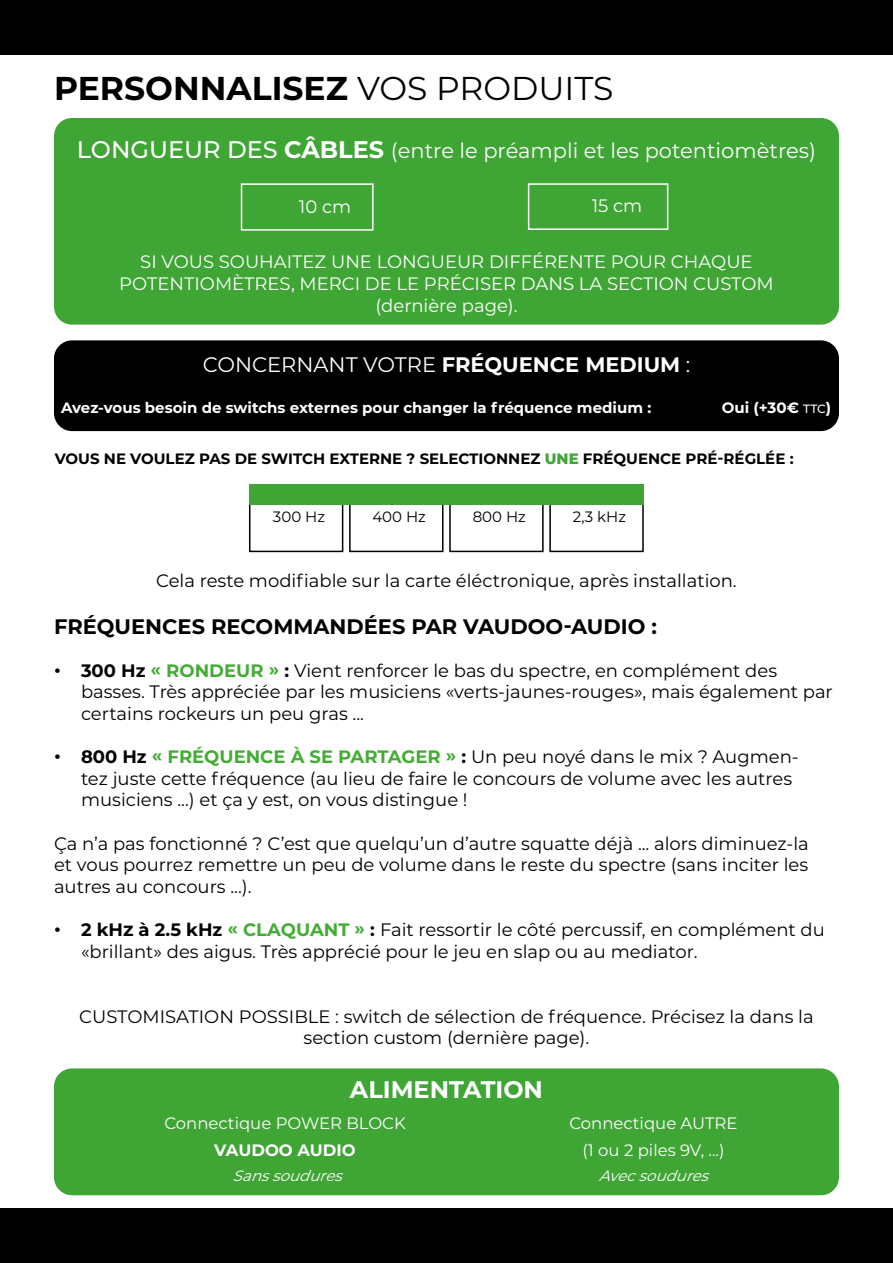
<style>
.page{position:relative;width:893px;height:1263px;background:#fff}
.page>*{position:absolute;margin:0;border:0;box-sizing:border-box;transform-origin:0 0}
.t1{font:700 33px "Montserrat";color:#000}
.t2{font:700 24px "Montserrat";color:#fff}
.t3{font:21px "Montserrat";color:#fff}
.t4{font:700 21px "Montserrat";color:#000}
.t5{font:18px/21.6px "Montserrat";color:#000}
.t6{font:18px/21.6px "Montserrat";color:#fff;text-align:center}
.t7{font:16.5px/27px "Montserrat";color:#fff;text-align:center}
.t8{font:700 16.5px "Montserrat";color:#fff}
.t9{font:700 15px "Montserrat";color:#fff}
.t10{font:700 15px "Montserrat";color:#000}
.t11{font:italic 15px "Montserrat";color:#fff}
.t12{font:15px "Montserrat";color:#000}
.s1{font-weight:400}
.s2{font-weight:500;font-size:24px}
.s3{font-weight:700;font-size:24px}
.s4{font-weight:700}
.s5{font-weight:500;font-size:12px}
.s6{font-weight:800;color:#3fa535}
.s7{font-weight:700;color:#44ac36}
</style>
<div class="page">
<div style="left:0;top:0;width:893px;height:54px;background:#000"></div>
<div style="left:54px;top:118px;width:785px;height:207px;background:#3fa535;border-radius:18px"></div>
<div style="left:54px;top:340px;width:785px;height:91px;background:#000;border-radius:18px"></div>
<div style="left:54px;top:1068px;width:785px;height:127px;background:#3fa535;border-radius:18px"></div>
<div style="left:0;top:1209px;width:893px;height:54px;background:#000"></div>
<hr style="left:892px;top:1079px;width:1px;height:184px;background:#000">
<div style="left:249px;top:499px;width:94px;height:53px;border:2px solid #000"></div>
<div style="left:349px;top:499px;width:94px;height:53px;border:2px solid #000"></div>
<div style="left:449px;top:499px;width:95px;height:53px;border:2px solid #000"></div>
<div style="left:549px;top:499px;width:95px;height:53px;border:2px solid #000"></div>
<div style="left:249px;top:484px;width:395px;height:21px;background:#3fa535"></div>
<div style="left:241px;top:183px;width:133px;height:48px;border:2px solid #fff"></div>
<div style="left:528px;top:183px;width:140px;height:47px;border:2px solid #fff"></div>
<h1 class="t1" style="left:54px;top:65px;width:561px">PERSONNALISEZ <span class="s1">VOS PRODUITS</span></h1>
<p class="t3" style="left:77px;top:136px;width:740px"><span class="s2">LONGUEUR DES</span> <span class="s3">CÂBLES</span> (entre le préampli et les potentiomètres)</p>
<p class="t6" style="left:299px;top:195px;width:54px">10 cm</p>
<p class="t6" style="left:592px;top:194px;width:52px">15 cm</p>
<p class="t6" style="left:119px;top:251px;width:656px">SI VOUS SOUHAITEZ UNE LONGUEUR DIFFÉRENTE POUR CHAQUE<br>POTENTIOMÈTRES, MERCI DE LE PRÉCISER DANS LA SECTION CUSTOM (dernière page).</p>
<p class="t3" style="left:203px;top:350px;width:489px">CONCERNANT VOTRE <span class="s4">FRÉQUENCE MEDIUM</span> :</p>
<p class="t9" style="left:61px;top:397px;width:592px">Avez-vous besoin de switchs externes pour changer la fréquence medium :</p>
<p class="t9" style="left:722px;top:397px;width:111px">Oui (+30€ <span class="s5">TTC</span>)</p>
<p class="t10" style="left:55px;top:448px;width:740px">VOUS NE VOULEZ PAS DE SWITCH EXTERNE ? SELECTIONNEZ <span class="s6">UNE</span> FRÉQUENCE PRÉ-RÉGLÉE :</p>
<p class="t12" style="left:273px;top:506px;width:54px">300 Hz</p>
<p class="t12" style="left:372px;top:506px;width:55px">400 Hz</p>
<p class="t12" style="left:473px;top:506px;width:55px">800 Hz</p>
<p class="t12" style="left:573px;top:506px;width:55px">2,3 kHz</p>
<p class="t5" style="left:156px;top:569px;width:582px">Cela reste modifiable sur la carte éléctronique, après installation.</p>
<p class="t4" style="left:54px;top:611px;width:604px">FRÉQUENCES RECOMMANDÉES PAR VAUDOO-AUDIO :</p>
<p class="t5" style="left:81px;top:659px;width:753px;text-indent:-27px"><span class="s4">• 300 Hz</span> <span class="s7">« RONDEUR »</span> <span class="s4">:</span> Vient renforcer le bas du spectre, en complément des basses. Très appréciée par les musiciens «verts-jaunes-rouges», mais également par certains rockeurs un peu gras ...</p>
<p class="t5" style="left:81px;top:745px;width:719px;text-indent:-27px"><span class="s4">• 800 Hz</span> <span class="s7">« FRÉQUENCE À SE PARTAGER »</span> <span class="s4">:</span> Un peu noyé dans le mix ? Augmen&shy;tez juste cette fréquence (au lieu de faire le concours de volume avec les autres musiciens ...) et ça y est, on vous distingue !</p>
<p class="t5" style="left:54px;top:832px;width:756px;text-align:justify">Ça n’a pas fonctionné ? C’est que quelqu’un d’autre squatte déjà ... alors diminuez-la et vous pourrez remettre un peu de volume dans le reste du spectre (sans inciter les autres au concours ...).</p>
<p class="t5" style="left:81px;top:918px;width:745px;text-indent:-27px"><span class="s4">• 2 kHz à 2.5 kHz</span> <span class="s7">« CLAQUANT »</span> <span class="s4">:</span> Fait ressortir le côté percussif, en complément du «brillant» des aigus. Très apprécié pour le jeu en slap ou au mediator.</p>
<p class="t5" style="left:79px;top:1005px;width:736px;text-align:center">CUSTOMISATION POSSIBLE : switch de sélection de fréquence. Précisez la dans la section custom (dernière page).</p>
<h2 class="t2" style="left:350px;top:1072px;width:195px">ALIMENTATION</h2>
<p class="t7" style="left:164px;top:1109px;width:243px">Connectique POWER BLOCK</p>
<p class="t8" style="left:214px;top:1139px;width:143px">VAUDOO AUDIO</p>
<p class="t7" style="left:569px;top:1109px;width:170px">Connectique AUTRE (1 ou 2 piles 9V, ...)</p>
<p class="t11" style="left:233px;top:1166px;width:117px">Sanssoudures</p>
<p class="t11" style="left:599px;top:1166px;width:118px">Avecsoudures</p>
</div>
